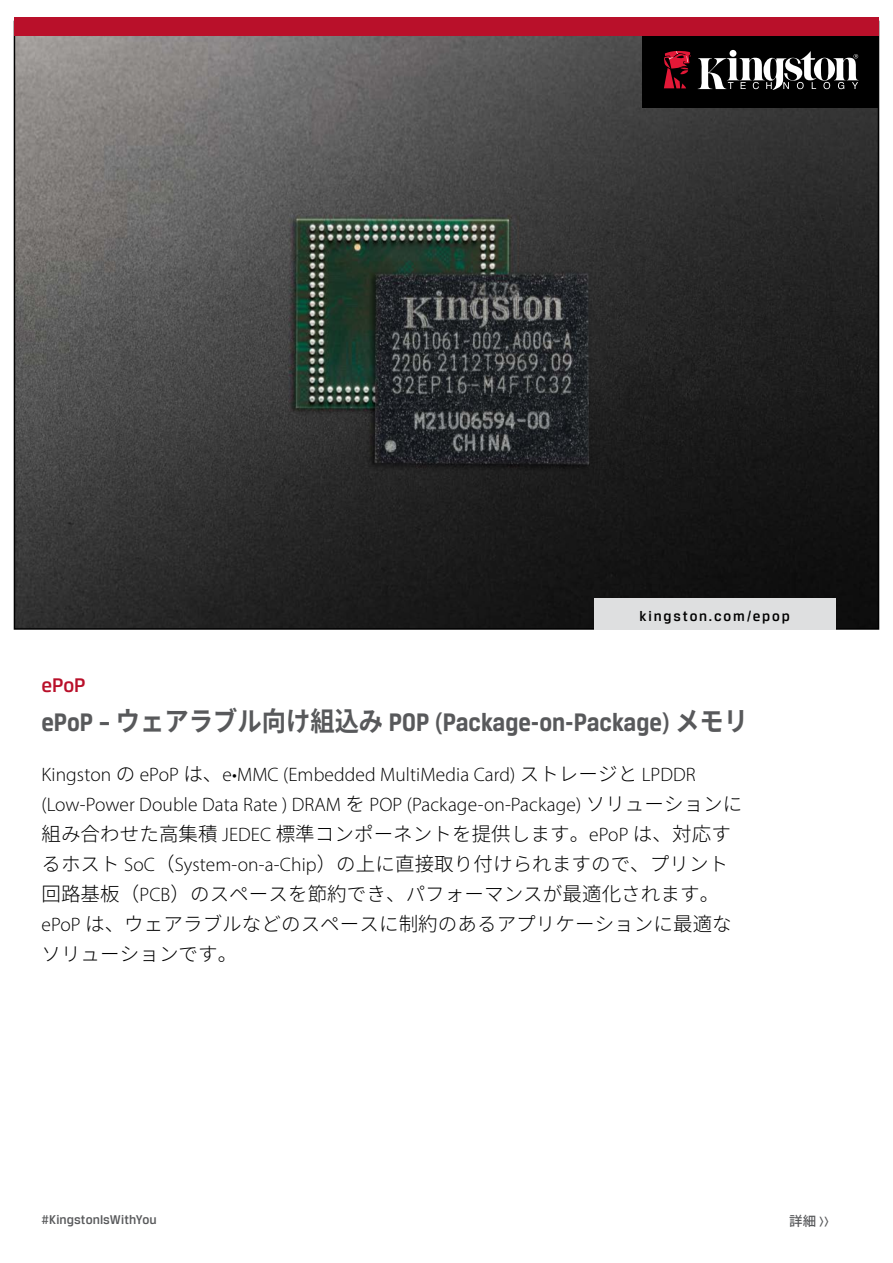
<style>
.page{position:relative;width:893px;height:1263px;background:#fff}
.page>*{position:absolute;margin:0;border:0;box-sizing:border-box;transform-origin:0 0}
.t1{font:700 27px "Breuer Text";color:#58595b;scale:.9 1}
.t2{font:500 21px "Breuer Text";color:#b9102a}
.t3{font:300 19.5px/30px "Noto Sans CJ Kjp";letter-spacing:.005em;color:#000}
.t4{font:300 19.5px/30px "Myriad Pro";letter-spacing:.005em;color:#000}
.t5{font:500 15px "Breuer Text";letter-spacing:.12em;color:#000}
.t6{font:500 13.5px "Breuer Text";letter-spacing:.005em;color:#58595b}
.t7{font:500 13.5px "Source Han Sans";color:#58595b}
.s1{font-family:"Source Han Sans"}
.s2{font-family:"Noto Sans CJ Kjp"}
.s3{font-family:"Myriad Pro"}
.s4{font-family:"Breuer Text"}
</style>
<div class="page">
<img style="left:17px;top:36px;width:859px;height:591px">
<div style="left:594px;top:598px;width:241px;height:32px;background:#dedfe0"></div>
<div style="left:14px;top:17px;width:864px;height:19px;background:#b9102a"></div>
<div style="left:642px;top:36px;width:236px;height:71px;background:#000"></div>
<svg style="left:698px;top:51px;width:161px;height:39px"></svg>
<svg style="left:664px;top:50px;width:27px;height:39px"></svg>
<p class="t2" style="left:41px;top:674px;width:46px">ePoP</p>
<p class="t5" style="left:640px;top:607px;width:152px">kingston.com/epop</p>
<h1 class="t1" style="left:41px;top:707px;width:787px">ePoP – <span class="s1">ウェアラブル向け組込み</span> POP (Package-on-Package) <span class="s1">メモリ</span></h1>
<p class="t4" style="left:41px;top:759px;width:702px">Kingston <span class="s2">の</span> ePoP <span class="s2">は、</span>e•MMC (Embedded MultiMedia Card) <span class="s2">ストレージと</span> LPDDR (Low-Power Double Data Rate ) DRAM <span class="s2">を</span> POP (Package-on-Package) <span class="s2">ソリューションに</span></p>
<p class="t3" style="left:41px;top:819px;width:692px">組み合わせた高集積 <span class="s3">JEDEC</span> 標準コンポーネントを提供します。<span class="s3">ePoP</span> は、対応するホスト <span class="s3">SoC</span>（<span class="s3">System-on-a-Chip</span>）の上に直接取り付けられますので、プリント回路基板（<span class="s3">PCB</span>）のスペースを節約でき、パフォーマンスが最適化されます。<span class="s3">ePoP</span> は、ウェアラブルなどのスペースに制約のあるアプリケーションに最適なソリューションです。</p>
<p class="t6" style="left:41px;top:1212px;width:117px">#KingstonIsWithYou</p>
<p class="t7" style="left:789px;top:1213px;width:41px">詳細 <span class="s4">&gt;&gt;</span></p>
</div>
